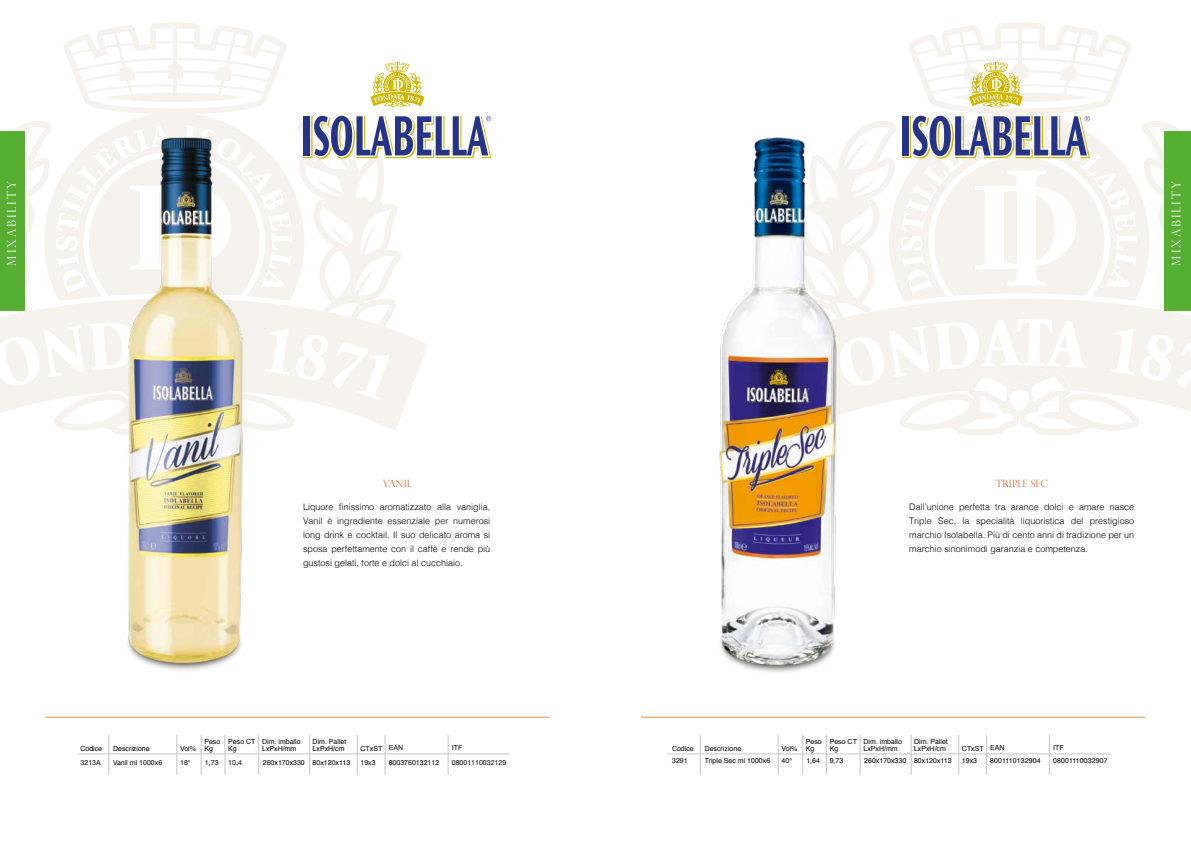
<style>
.page{position:relative;width:1191px;height:842px;background:#fff}
.page>*{position:absolute;margin:0;border:0;box-sizing:border-box;transform-origin:0 0}
.t1{font:300 12px "Perpetua Titling";letter-spacing:.16em;color:#fff}
.t2{font:300 10px "Perpetua Titling";color:#dc692e}
.t3{font:300 9px/14px "Helvetica";color:#000;text-align:justify}
.t4{font:7px/7px "Helvetica";color:#000}
.t5{font:7px "Helvetica Neue";color:#000}
</style>
<div class="page">
<svg style="left:64px;top:23px;width:223px;height:89px"></svg>
<svg style="left:0;top:121px;width:44px;height:169px"></svg>
<svg style="left:44px;top:112px;width:252px;height:186px"></svg>
<svg style="left:0;top:298px;width:428px;height:133px;fill:#f5f2ee"></svg>
<svg style="left:370px;top:62px;width:54px;height:45px"></svg>
<svg style="left:296px;top:116px;width:195px;height:210px"></svg>
<hr style="left:46px;top:717px;width:504px;height:1px;background:#dc8f40">
<div style="left:0;top:132px;width:25px;height:179px;background:#56af32"></div>
<img style="left:79px;top:119px;width:210px;height:551px">
<hr style="left:108px;top:735px;width:1px;height:40px;background:#c6c6c6">
<hr style="left:176px;top:735px;width:1px;height:40px;background:#c6c6c6">
<hr style="left:201px;top:735px;width:1px;height:40px;background:#c6c6c6">
<hr style="left:225px;top:735px;width:1px;height:40px;background:#c6c6c6">
<hr style="left:258px;top:735px;width:1px;height:40px;background:#c6c6c6">
<hr style="left:309px;top:735px;width:1px;height:40px;background:#c6c6c6">
<hr style="left:357px;top:735px;width:1px;height:40px;background:#c6c6c6">
<hr style="left:385px;top:735px;width:1px;height:40px;background:#c6c6c6">
<hr style="left:448px;top:735px;width:1px;height:40px;background:#c6c6c6">
<hr style="left:78px;top:754px;width:431px;height:1px;background:#c6c6c6">
<svg style="left:1149px;top:121px;width:42px;height:110px"></svg>
<svg style="left:957px;top:431px;width:125px;height:4px"></svg>
<svg style="left:1131px;top:122px;width:18px;height:176px;fill:#f5f3ef"></svg>
<svg style="left:889px;top:298px;width:302px;height:133px;fill:#f5f2ee"></svg>
<svg style="left:889px;top:23px;width:242px;height:304px"></svg>
<img style="left:719px;top:121px;width:170px;height:552px">
<hr style="left:641px;top:717px;width:504px;height:1px;background:#dc8f40">
<hr style="left:700px;top:735px;width:1px;height:40px;background:#c6c6c6">
<hr style="left:778px;top:735px;width:1px;height:40px;background:#c6c6c6">
<hr style="left:802px;top:735px;width:1px;height:40px;background:#c6c6c6">
<hr style="left:826px;top:735px;width:1px;height:40px;background:#c6c6c6">
<hr style="left:860px;top:735px;width:1px;height:40px;background:#c6c6c6">
<hr style="left:911px;top:735px;width:1px;height:40px;background:#c6c6c6">
<hr style="left:958px;top:735px;width:1px;height:40px;background:#c6c6c6">
<hr style="left:986px;top:735px;width:1px;height:40px;background:#c6c6c6">
<hr style="left:1049px;top:735px;width:1px;height:40px;background:#c6c6c6">
<hr style="left:668px;top:754px;width:442px;height:1px;background:#c6c6c6">
<div style="left:1164px;top:132px;width:27px;height:179px;background:#56af32"></div>
<h1 class="t1" style="left:4px;top:265px;width:86px;rotate:-90deg">MIXABILITY</h1>
<p class="t2" style="left:383px;top:477px;width:30px">VANIL</p>
<p class="t3" style="left:303px;top:499px;width:189px">Liquore finissimo aromatizzato alla vaniglia, Vanil è ingrediente essenziale per numerosi long drink e cocktail. Il suo delicato aroma si sposa perfettamente con il caffè e rende più gustosi gelati, torte e dolci al cucchiaio.</p>
<p class="t4" style="left:204px;top:738px;width:17px">Peso<br>Kg</p>
<p class="t4" style="left:228px;top:738px;width:29px">Peso CT<br>Kg</p>
<p class="t4" style="left:389px;top:744px;width:16px">EAN</p>
<p class="t4" style="left:452px;top:744px;width:12px">ITF</p>
<p class="t4" style="left:80px;top:745px;width:23px">Codice</p>
<p class="t4" style="left:113px;top:745px;width:38px">Descrizione</p>
<p class="t4" style="left:262px;top:738px;width:40px">Dim. imballo<br>LxPxH/mm</p>
<p class="t4" style="left:313px;top:738px;width:35px">Dim. Pallet</p>
<p class="t4" style="left:180px;top:745px;width:17px">Vol%</p>
<p class="t4" style="left:313px;top:745px;width:33px">LxPxH/cm</p>
<p class="t4" style="left:360px;top:745px;width:23px">CTxST</p>
<p class="t5" style="left:81px;top:758px;width:22px">3213A</p>
<p class="t5" style="left:113px;top:758px;width:51px">Vanil ml 1000x6</p>
<p class="t5" style="left:180px;top:758px;width:12px">18°</p>
<p class="t4" style="left:205px;top:759px;width:15px">1,73</p>
<p class="t5" style="left:228px;top:758px;width:15px">10,4</p>
<p class="t4" style="left:263px;top:759px;width:89px">260x170x330 80x120x113</p>
<p class="t5" style="left:360px;top:758px;width:17px">19x3</p>
<p class="t5" style="left:389px;top:757px;width:52px">8003760132112</p>
<p class="t5" style="left:452px;top:757px;width:56px">08001110032129</p>
<h1 class="t1" style="left:1169px;top:265px;width:86px;rotate:-90deg">MIXABILITY</h1>
<p class="t2" style="left:995px;top:477px;width:54px">TRIPLE SEC</p>
<p class="t3" style="left:909px;top:499px;width:226px">Dall’unione perfetta tra arance dolci e amare nasce Triple Sec, la specialità liquoristica del prestigioso marchio Isolabella. Più di cento anni di tradizione per un marchio sinonimodi garanzia e competenza.</p>
<p class="t4" style="left:806px;top:738px;width:17px">Peso<br>Kg</p>
<p class="t4" style="left:829px;top:738px;width:29px">Peso CT<br>Kg</p>
<p class="t4" style="left:990px;top:744px;width:16px">EAN</p>
<p class="t4" style="left:1053px;top:744px;width:12px">ITF</p>
<p class="t4" style="left:672px;top:745px;width:23px">Codice</p>
<p class="t4" style="left:704px;top:745px;width:38px">Descrizione</p>
<p class="t4" style="left:863px;top:738px;width:40px">Dim. imballo<br>LxPxH/mm</p>
<p class="t4" style="left:914px;top:738px;width:35px">Dim. Pallet</p>
<p class="t4" style="left:781px;top:745px;width:17px">Vol%</p>
<p class="t4" style="left:914px;top:745px;width:33px">LxPxH/cm</p>
<p class="t4" style="left:962px;top:745px;width:23px">CTxST</p>
<p class="t4" style="left:672px;top:757px;width:17px">3291</p>
<p class="t4" style="left:704px;top:757px;width:67px">Triple Sec ml 1000x6</p>
<p class="t4" style="left:864px;top:757px;width:89px">260x170x330 80x120x113</p>
<p class="t4" style="left:781px;top:757px;width:12px">40°</p>
<p class="t4" style="left:806px;top:757px;width:15px">1,64</p>
<p class="t4" style="left:829px;top:757px;width:15px">9,73</p>
<p class="t4" style="left:962px;top:757px;width:17px">19x3</p>
<p class="t4" style="left:990px;top:757px;width:52px">8001110132904</p>
<p class="t4" style="left:1053px;top:757px;width:56px">08001110032907</p>
</div>
